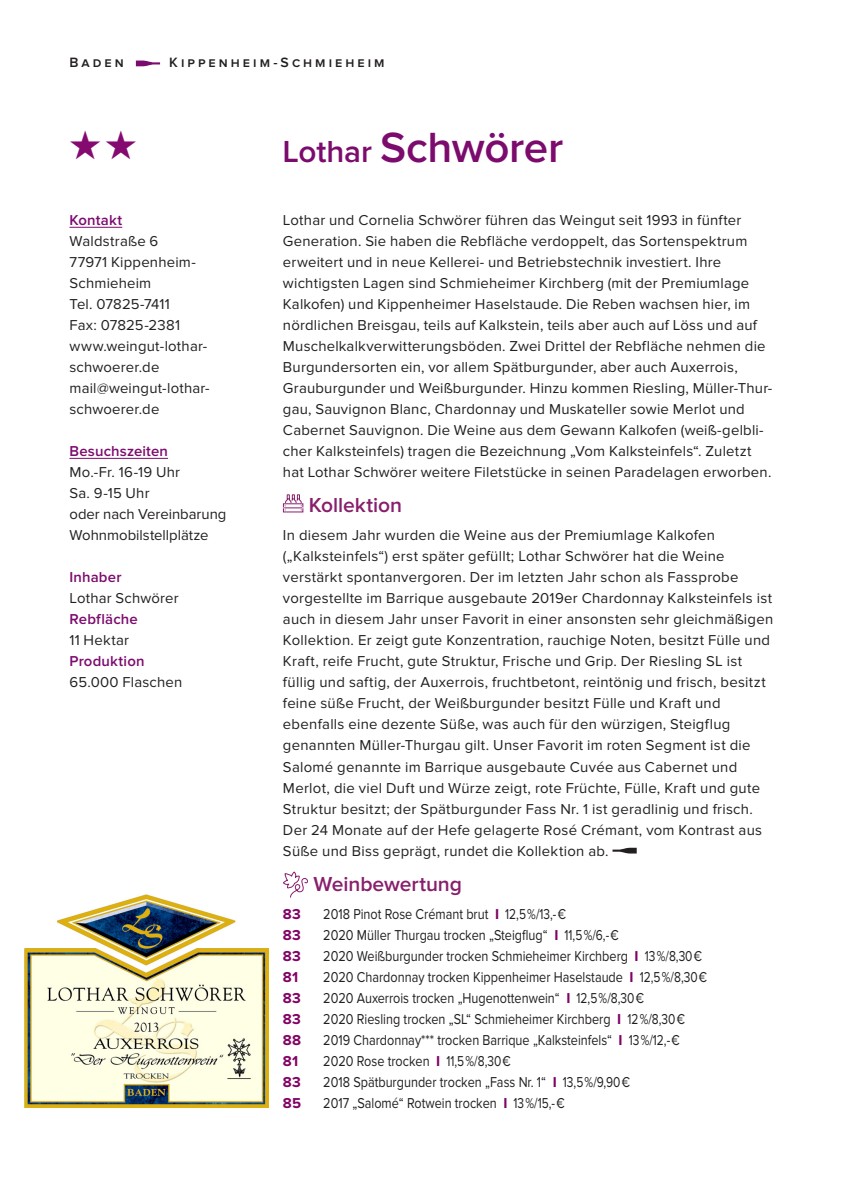
<style>
.page{position:relative;width:844px;height:1191px;background:#fff}
.page>*{position:absolute;margin:0;border:0;box-sizing:border-box;transform-origin:0 0}
.Champagner-Häuser{font:600 43.75px "Proxima Nova";letter-spacing:-.01em;color:#7c0b6e}
.FL_Proxima-Nova_8_5p{font:600 21px "Proxima Nova";letter-spacing:-.005em;color:#881f6c}
.Basistext{font:14.88px/21px "Proxima Nova";letter-spacing:.015em;color:#231f20}
.Weine_in_Liste{font:14.88px "Proxima Nova";color:#231f20;scale:.85 1}
.Inhaber{font:600 14.88px "Proxima Nova";letter-spacing:.015em;color:#7c0b6e}
.Weine_in_Liste-2{font:700 14.88px "Proxima Nova";color:#810365}
.Kontakt___Besuchszei{font:600 14.88px "Proxima Nova";letter-spacing:.015em;color:#7c0b6e}
.Basistext-2{font:14.88px "Proxima Nova";letter-spacing:-.005em;color:#231f20}
.Kopfzeile_Stadt{font:600 14px "Proxima Nova";letter-spacing:.215em;color:#231f20}
.s1{font-size:31.5px}
.s2{font-weight:700;color:#810365}
</style>
<div class="page">
<img style="left:25px;top:895px;width:243px;height:212px">
<svg style="left:282px;top:494px;width:22px;height:19px"></svg>
<svg style="left:612px;top:847px;width:24px;height:6px"></svg>
<svg style="left:283px;top:871px;width:25px;height:27px"></svg>
<svg style="left:136px;top:61px;width:24px;height:5px"></svg>
<hr style="left:69px;top:227px;width:53px;height:1px;background:#7c0b6e">
<hr style="left:69px;top:458px;width:99px;height:1px;background:#7c0b6e">
<p class="Kopfzeile_Stadt" style="left:69px;top:56px;width:56px">Baden</p>
<p class="Kopfzeile_Stadt" style="left:169px;top:56px;width:217px">Kippenheim-Schmieheim</p>
<p class="Kontakt___Besuchszei" style="left:69px;top:213px;width:54px">Kontakt</p>
<p class="Basistext" style="left:69px;top:231px;width:90px">Waldstraße 6</p>
<p class="Basistext" style="left:69px;top:252px;width:128px">77971 Kippenheim-<br>Schmieheim</p>
<p class="Basistext-2" style="left:69px;top:296px;width:102px">Tel. 07825-7411</p>
<p class="Basistext" style="left:69px;top:315px;width:112px">Fax: 07825-2381</p>
<p class="Basistext" style="left:69px;top:336px;width:139px">www.weingut-lothar-</p>
<p class="Basistext" style="left:69px;top:357px;width:91px">schwoerer.de</p>
<p class="Basistext" style="left:69px;top:378px;width:142px">mail@weingut-lothar-</p>
<p class="Basistext" style="left:69px;top:399px;width:91px">schwoerer.de</p>
<p class="Kontakt___Besuchszei" style="left:69px;top:444px;width:100px">Besuchszeiten</p>
<p class="Basistext" style="left:69px;top:462px;width:112px">Mo.-Fr. 16-19 Uhr</p>
<p class="Basistext" style="left:69px;top:483px;width:82px">Sa. 9-15 Uhr</p>
<p class="Basistext" style="left:69px;top:504px;width:158px">oder nach Vereinbarung</p>
<p class="Basistext" style="left:69px;top:525px;width:140px">Wohnmobilstellplätze</p>
<p class="Inhaber" style="left:69px;top:570px;width:54px">Inhaber</p>
<p class="Basistext" style="left:69px;top:588px;width:111px">Lothar Schwörer</p>
<p class="Inhaber" style="left:69px;top:612px;width:70px">Rebfläche</p>
<p class="Basistext" style="left:69px;top:630px;width:61px">11 Hektar</p>
<p class="Inhaber" style="left:69px;top:654px;width:76px">Produktion</p>
<p class="Basistext" style="left:69px;top:672px;width:114px">65.000 Flaschen</p>
<p class="Champagner-Häuser" style="left:283px;top:128px;width:282px"><span class="s1">Lothar</span> Schwörer</p>
<p class="Basistext" style="left:283px;top:210px;width:491px">Lothar und Cornelia Schwörer führen das Weingut seit 1993 in fünfter Generation. Sie haben die Rebfläche verdoppelt, das Sortenspektrum erweitert und in neue Kellerei- und Betriebstechnik investiert. Ihre wichtigsten Lagen sind Schmieheimer Kirchberg (mit der Premiumlage Kalkofen) und Kippenheimer Haselstaude. Die Reben wachsen hier, im nördlichen Breisgau, teils auf Kalkstein, teils aber auch auf Löss und auf Muschelkalkverwitterungsböden. Zwei Drittel der Rebfläche nehmen die Burgundersorten ein, vor allem Spätburgunder, aber auch Auxerrois, Grauburgunder und Weißburgunder. Hinzu kommen Riesling, Müller-Thur&shy;gau, Sauvignon Blanc, Chardonnay und Muskateller sowie Merlot und Cabernet Sauvignon. Die Weine aus dem Gewann Kalkofen (weiß-gelbli&shy;cher Kalksteinfels) tragen die Bezeichnung „Vom Kalksteinfels“. Zuletzt hat Lothar Schwörer weitere Filetstücke in seinen Paradelagen erworben.</p>
<p class="FL_Proxima-Nova_8_5p" style="left:308px;top:496px;width:95px">Kollektion</p>
<p class="Basistext" style="left:283px;top:525px;width:491px">In diesem Jahr wurden die Weine aus der Premiumlage Kalkofen („Kalksteinfels“) erst später gefüllt; Lothar Schwörer hat die Weine verstärkt spontanvergoren. Der im letzten Jahr schon als Fassprobe vorgestellte im Barrique ausgebaute 2019er Chardonnay Kalksteinfels ist auch in diesem Jahr unser Favorit in einer ansonsten sehr gleichmäßigen Kollektion. Er zeigt gute Konzentration, rauchige Noten, besitzt Fülle und Kraft, reife Frucht, gute Struktur, Frische und Grip. Der Riesling SL ist füllig und saftig, der Auxerrois, fruchtbetont, reintönig und frisch, besitzt feine süße Frucht, der Weißburgunder besitzt Fülle und Kraft und ebenfalls eine dezente Süße, was auch für den würzigen, Steigflug genannten Müller-Thurgau gilt. Unser Favorit im roten Segment ist die Salomé genannte im Barrique ausgebaute Cuvée aus Cabernet und Merlot, die viel Duft und Würze zeigt, rote Früchte, Fülle, Kraft und gute Struktur besitzt; der Spätburgunder Fass Nr. 1 ist geradlinig und frisch.<br>Der 24 Monate auf der Hefe gelagerte Rosé Crémant, vom Kontrast aus Süße und Biss geprägt, rundet die Kollektion ab.</p>
<p class="FL_Proxima-Nova_8_5p" style="left:313px;top:874px;width:150px">Weinbewertung</p>
<p class="Weine_in_Liste-2" style="left:283px;top:905px;width:19px">83</p>
<p class="Weine_in_Liste" style="left:323px;top:905px;width:287px">2018 Pinot Rose Crémant brut <span class="s2">I</span> 12,5%/13,-€</p>
<p class="Weine_in_Liste-2" style="left:283px;top:926px;width:19px">83</p>
<p class="Weine_in_Liste" style="left:323px;top:926px;width:349px">2020 Müller Thurgau trocken „Steigflug“ <span class="s2">I</span> 11,5%/6,-€</p>
<p class="Weine_in_Liste-2" style="left:283px;top:947px;width:19px">83</p>
<p class="Weine_in_Liste" style="left:323px;top:947px;width:447px">2020 Weißburgunder trocken Schmieheimer Kirchberg <span class="s2">I</span> 13%/8,30€</p>
<p class="Weine_in_Liste-2" style="left:283px;top:968px;width:17px">81</p>
<p class="Weine_in_Liste" style="left:323px;top:968px;width:453px">2020 Chardonnay trocken Kippenheimer Haselstaude <span class="s2">I</span> 12,5%/8,30€</p>
<p class="Weine_in_Liste-2" style="left:283px;top:989px;width:19px">83</p>
<p class="Weine_in_Liste" style="left:323px;top:989px;width:379px">2020 Auxerrois trocken „Hugenottenwein“ <span class="s2">I</span> 12,5%/8,30€</p>
<p class="Weine_in_Liste-2" style="left:283px;top:1010px;width:19px">83</p>
<p class="Weine_in_Liste" style="left:323px;top:1010px;width:427px">2020 Riesling trocken „SL“ Schmieheimer Kirchberg <span class="s2">I</span> 12%/8,30€</p>
<p class="Weine_in_Liste-2" style="left:283px;top:1031px;width:20px">88</p>
<p class="Weine_in_Liste" style="left:323px;top:1031px;width:421px">2019 Chardonnay*** trocken Barrique „Kalksteinfels“ <span class="s2">I</span> 13%/12,-€</p>
<p class="Weine_in_Liste-2" style="left:283px;top:1052px;width:17px">81</p>
<p class="Weine_in_Liste" style="left:323px;top:1052px;width:222px">2020 Rose trocken <span class="s2">I</span> 11,5%/8,30€</p>
<p class="Weine_in_Liste-2" style="left:283px;top:1073px;width:19px">83</p>
<p class="Weine_in_Liste" style="left:323px;top:1073px;width:362px">2018 Spätburgunder trocken „Fass Nr. 1“ <span class="s2">I</span> 13,5%/9,90€</p>
<p class="Weine_in_Liste-2" style="left:283px;top:1094px;width:20px">85</p>
<p class="Weine_in_Liste" style="left:323px;top:1094px;width:285px">2017 „Salomé“ Rotwein trocken <span class="s2">I</span> 13%/15,-€</p>
</div>
